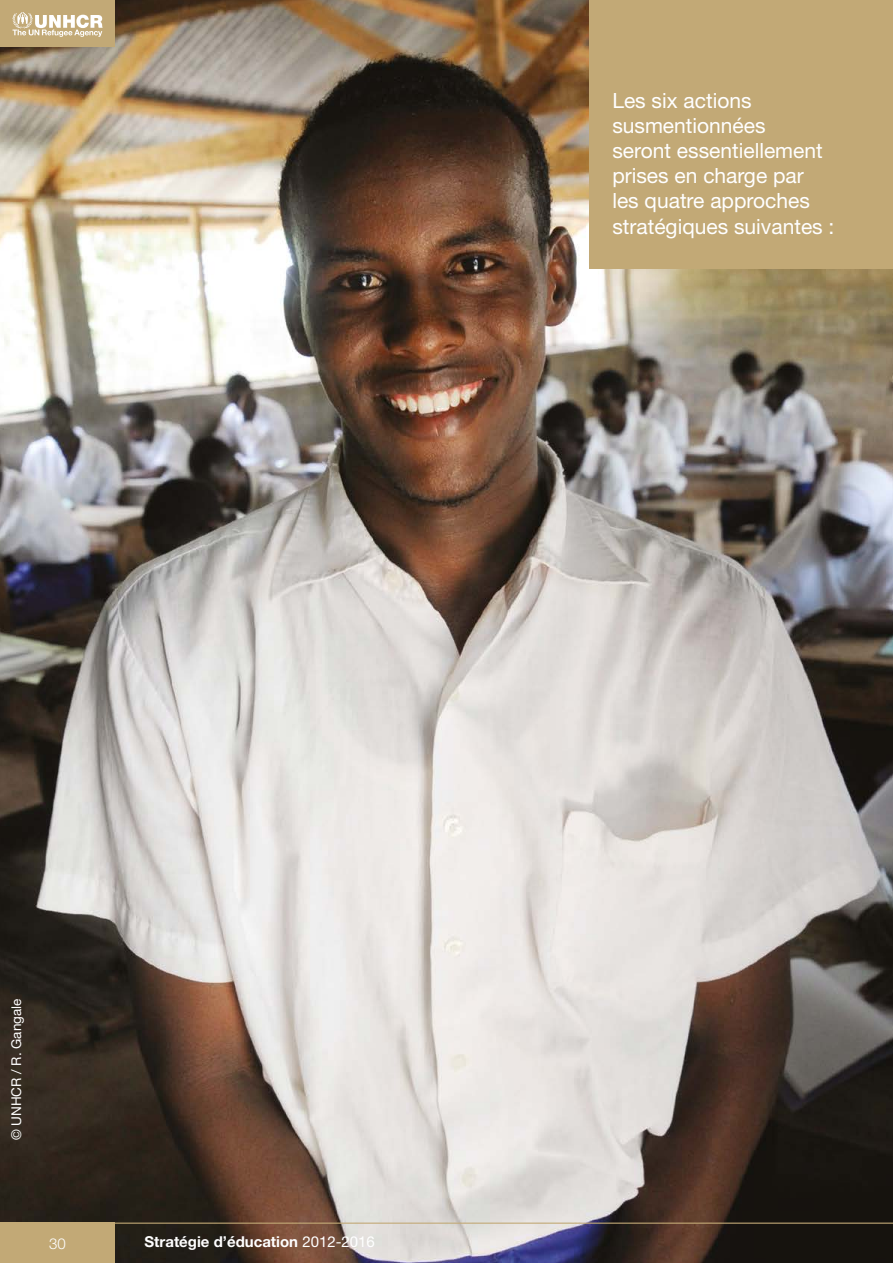
<style>
.page{position:relative;width:893px;height:1263px;background:#fff}
.page>*{position:absolute;margin:0;border:0;box-sizing:border-box;transform-origin:0 0}
.t1{font:21px/25.2px "Helvetica Neue CE";color:#fff}
.t2{font:700 15px "Helvetica Neue CE";color:#fff}
.t3{font:300 15px "Helvetica Neue CE";color:#fff}
.t4{font:13.5px "Helvetica Neue CE";color:#fff}
.s1{font-weight:400}
</style>
<div class="page">
<img style="left:0;top:0;width:893px;height:1263px">
<div style="left:590px;top:0;width:303px;height:268px;background:#c2a976"></div>
<div style="left:0;top:1222px;width:115px;height:41px;background:#c2a976"></div>
<div style="left:0;top:0;width:115px;height:47px;background:#c2a976"></div>
<svg style="left:12px;top:12px;width:91px;height:25px"></svg>
<hr style="left:115px;top:1222px;width:778px;height:2px;background:#c2a976">
<p class="t1" style="left:612px;top:88px;width:224px">Les six actions susmentionnées<br>seront essentiellement prises en charge par les quatre approches stratégiques suivantes :</p>
<p class="t4" style="left:8px;top:1140px;width:143px;rotate:-90deg">© UNHCR / R. Gangale</p>
<p class="t3" style="left:49px;top:1234px;width:18px">30</p>
<p class="t2" style="left:145px;top:1233px;width:232px">Stratégie d’éducation <span class="s1">2012-2016</span></p>
</div>
